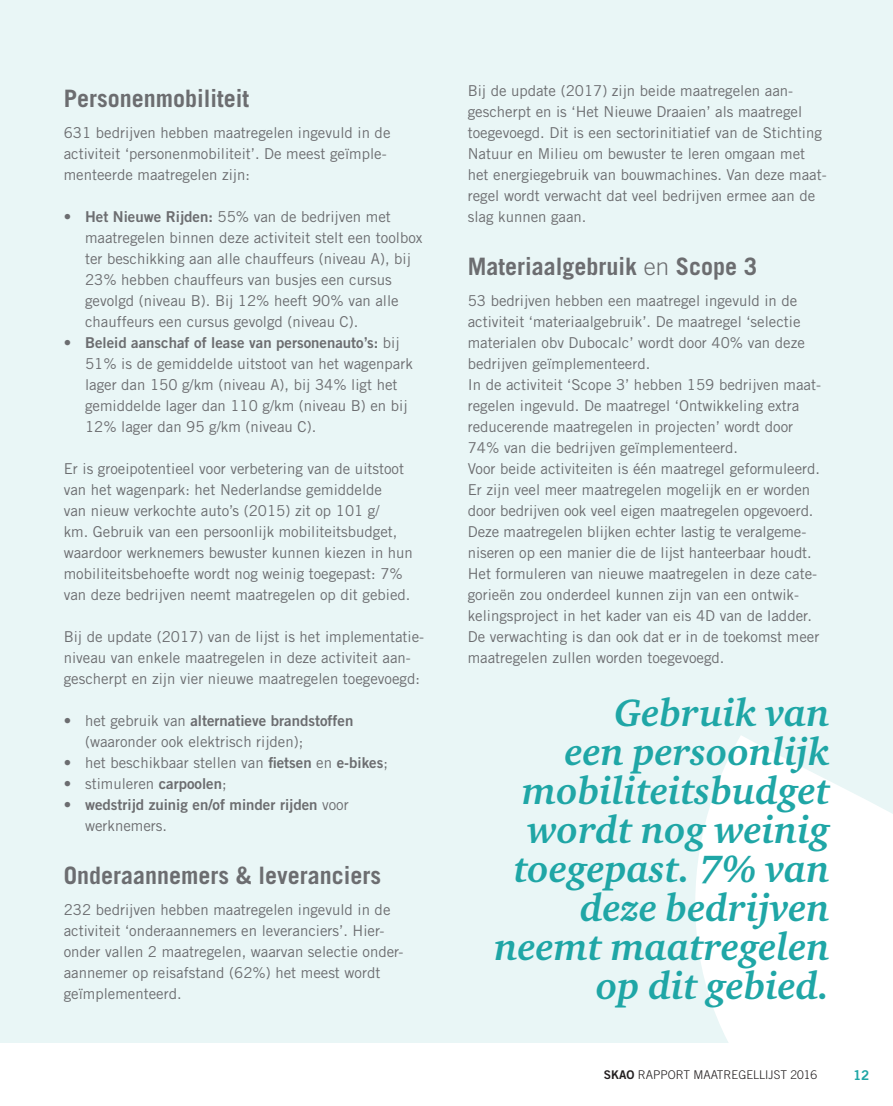
<style>
.page{position:relative;width:893px;height:1106px;background:#fff}
.page>*{position:absolute;margin:0;border:0;box-sizing:border-box;transform-origin:0 0}
.t1{font:italic 700 39px/39px "Charter ITC Std";color:#1fa6a6;text-align:right}
.kop_3{font:700 24px "Trade Gothic";color:#6c6d70}
.broodtekst{font:15px/21px "Trade Gothic";color:#6c6d70}
.t2{font:15px/21px "Trade Gothic Bold Two";color:#6c6d70}
.t3{font:13.5px "Trade Gothic Bold Two";color:#1fa6a6}
.t4{font:300 12px "Trade Gothic";color:#231f20}
.s1{font-family:"Trade Gothic Bold Two"}
.s2{font-family:"Trade Gothic"}
.s3{font-weight:300}
.s4{font-family:"Trade Gothic Bold Two";font-weight:400}
</style>
<div class="page">
<div style="left:0;top:0;width:893px;height:1042px;background:#e9f6f6"></div>
<svg style="left:668px;top:735px;width:225px;height:308px;fill:#fff"></svg>
<p class="kop_3" style="left:64px;top:83px;width:187px">Personenmobiliteit</p>
<p class="broodtekst" style="left:64px;top:122px;width:328px">631 bedrijven hebben maatregelen ingevuld in de activiteit ‘personenmobiliteit’. De meest geïmple&shy;menteerde maatregelen zijn:</p>
<p class="broodtekst" style="left:85px;top:206px;width:339px;text-indent:-21px"><span class="s1">• Het Nieuwe Rijden:</span> 55% van de bedrijven met maatregelen binnen deze activiteit stelt een toolbox ter beschikking aan alle chauffeurs (niveau A), bij 23% hebben chauffeurs van busjes een cursus gevolgd (niveau B). Bij 12% heeft 90% van alle chauffeurs een cursus gevolgd (niveau C).</p>
<p class="broodtekst" style="left:85px;top:332px;width:329px;text-indent:-21px"><span class="s1">• Beleid aanschaf of lease van personenauto’s:</span> bij 51% is de gemiddelde uitstoot van het wagenpark lager dan 150 g/km (niveau A), bij 34% ligt het gemiddelde lager dan 110 g/km (niveau B) en bij 12% lager dan 95 g/km (niveau C).</p>
<p class="broodtekst" style="left:64px;top:458px;width:351px">Er is groeipotentieel voor verbetering van de uitstoot van het wagenpark: het Nederlandse gemiddelde<br>van nieuw verkochte auto’s (2015) zit op 101 g/<br>km. Gebruik van een persoonlijk mobiliteitsbudget, waardoor werknemers bewuster kunnen kiezen in hun mobiliteitsbehoefte wordt nog weinig toegepast: 7% van deze bedrijven neemt maatregelen op dit gebied.</p>
<p class="broodtekst" style="left:64px;top:626px;width:361px">Bij de update (2017) van de lijst is het implementatie&shy;niveau van enkele maatregelen in deze activiteit aan&shy;gescherpt en zijn vier nieuwe maatregelen toegevoegd:</p>
<p class="broodtekst" style="left:85px;top:710px;width:270px;text-indent:-21px">• het gebruik van <span class="s1">alternatieve brandstoffen </span>(waaronder ook elektrisch rijden);</p>
<p class="broodtekst" style="left:64px;top:752px;width:326px">• het beschikbaar stellen van <span class="s1">fietsen</span> en <span class="s1">e-bikes</span>;</p>
<p class="broodtekst" style="left:64px;top:773px;width:164px">• stimuleren <span class="s1">carpoolen</span>;</p>
<p class="t2" style="left:85px;top:794px;width:265px;text-indent:-21px">• wedstrijd zuinig en/of minder rijden <span class="s2">voor werknemers.</span></p>
<p class="kop_3" style="left:64px;top:860px;width:319px">Onderaannemers &amp; leveranciers</p>
<p class="broodtekst" style="left:64px;top:899px;width:340px">232 bedrijven hebben maatregelen ingevuld in de activiteit ‘onderaannemers en leveranciers’. Hier&shy;onder vallen 2 maatregelen, waarvan selectie onder&shy;aannemer op reisafstand (62%) het meest wordt geïmplementeerd.</p>
<p class="broodtekst" style="left:468px;top:80px;width:359px">Bij de update (2017) zijn beide maatregelen aan&shy;gescherpt en is ‘Het Nieuwe Draaien’ als maatregel toegevoegd. Dit is een sectorinitiatief van de Stichting Natuur en Milieu om bewuster te leren omgaan met het energiegebruik van bouwmachines. Van deze maat&shy;regel wordt verwacht dat veel bedrijven ermee aan de slag kunnen gaan.</p>
<p class="kop_3" style="left:468px;top:251px;width:291px">Materiaalgebruik <span class="s3">en</span> Scope 3</p>
<p class="broodtekst" style="left:468px;top:290px;width:339px">53 bedrijven hebben een maatregel ingevuld in de activiteit ‘materiaalgebruik’. De maatregel ‘selectie materialen obv Dubocalc’ wordt door 40% van deze bedrijven geïmplementeerd.</p>
<p class="broodtekst" style="left:468px;top:374px;width:354px">In de activiteit ‘Scope 3’ hebben 159 bedrijven maat&shy;regelen ingevuld. De maatregel ‘Ontwikkeling extra reducerende maatregelen in projecten’ wordt door 74% van die bedrijven geïmplementeerd.</p>
<p class="broodtekst" style="left:468px;top:458px;width:354px">Voor beide activiteiten is één maatregel geformuleerd.<br>Er zijn veel meer maatregelen mogelijk en er worden door bedrijven ook veel eigen maatregelen opgevoerd.<br>Deze maatregelen blijken echter lastig te veralgeme&shy;niseren op een manier die de lijst hanteerbaar houdt.<br>Het formuleren van nieuwe maatregelen in deze cate&shy;gorieën zou onderdeel kunnen zijn van een ontwik&shy;kelingsproject in het kader van eis 4D van de ladder.<br>De verwachting is dan ook dat er in de toekomst meer maatregelen zullen worden toegevoegd.</p>
<p class="t1" style="left:494px;top:693px;width:337px">Gebruik van<br>een persoonlijk mobiliteitsbudget wordt nog weinig toegepast. 7% van deze bedrijven neemt maatregelen op dit gebied.</p>
<p class="t4" style="left:604px;top:1067px;width:215px"><span class="s4">SKAO</span> RAPPORT MAATREGELLIJST 2016</p>
<p class="t3" style="left:853px;top:1066px;width:18px">12</p>
</div>
